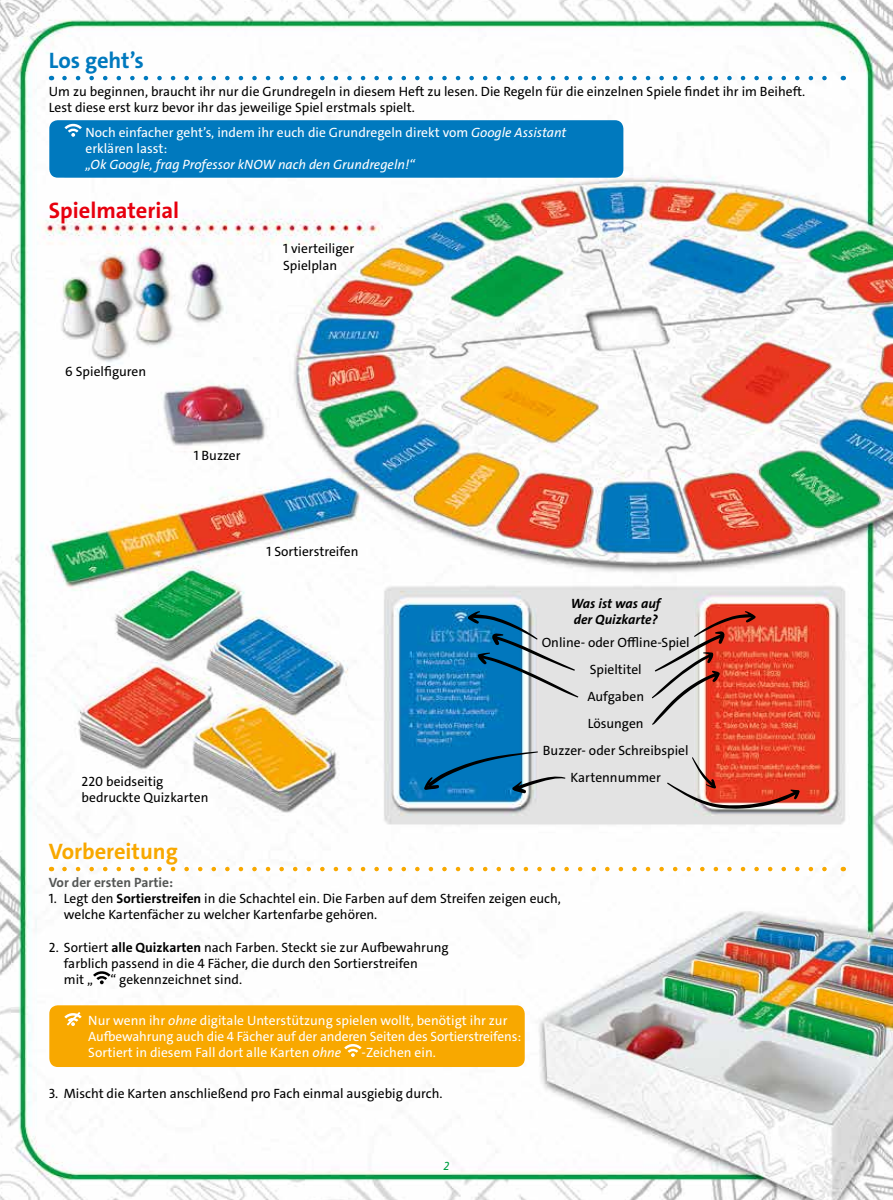
<style>
.page{position:relative;width:893px;height:1200px;background:#fff}
.page>*{position:absolute;margin:0;border:0;box-sizing:border-box;transform-origin:0 0}
.t1{font:700 22.5px "The Sans C4 s";color:#e7000e}
.t2{font:700 22.5px "The Sans C4 s";color:#f8a800}
.t3{font:700 22.5px "The Sans C4 s";letter-spacing:-.005em;color:#0079be}
.t4{font:13.5px/16.2px "The Sans C4 s";color:#000}
.t5{font:13.5px/16.2px "The Sans C4 s";color:#fff}
.t6{font:italic 13.5px "The Sans C4 s";color:#fff}
.t7{font:italic 700 13.5px/16.2px "The Sans C4 s";color:#000}
.t8{font:700 13.5px "The Sans C4 s";color:#555756}
.t9{font:italic 12px "The Sans C4 s";color:#009f43}
.s1{font-style:italic}
.s2{font-weight:700}
</style>
<div class="page">
<img style="left:0;top:0;width:893px;height:1199px">
<svg style="left:93px;top:969px;width:17px;height:14px"></svg>
<svg style="left:64px;top:76px;width:772px;height:4px"></svg>
<svg style="left:64px;top:866px;width:772px;height:5px"></svg>
<svg style="left:652px;top:611px;width:104px;height:113px;background:#d28a7f"></svg>
<svg style="left:667px;top:756px;width:133px;height:52px;background:#d57060"></svg>
<svg style="left:467px;top:611px;width:112px;height:86px;background:#6c9fbd"></svg>
<svg style="left:424px;top:751px;width:142px;height:42px;background:#418ab5"></svg>
<div style="left:49px;top:120px;width:574px;height:58px;background:#0079be;border-radius:9px"></div>
<svg style="left:64px;top:123px;width:18px;height:14px"></svg>
<div style="left:49px;top:1005px;width:476px;height:61px;background:#f8a800;border-radius:9px"></div>
<svg style="left:64px;top:1012px;width:18px;height:13px"></svg>
<svg style="left:344px;top:1044px;width:18px;height:12px"></svg>
<h1 class="t3" style="left:49px;top:46px;width:97px">Los geht’s</h1>
<p class="t4" style="left:49px;top:83px;width:758px">Um zu beginnen, braucht ihr nur die Grundregeln in diesem Heft zu lesen. Die Regeln für die einzelnen Spiele findet ihr im Beiheft.<br>Lest diese erst kurz bevor ihr das jeweilige Spiel erstmals spielt.</p>
<p class="t5" style="left:85px;top:124px;width:483px">Noch einfacher geht’s, indem ihr euch die Grundregeln direkt vom <span class="s1">Google Assistant </span>erklären lasst:</p>
<p class="t6" style="left:85px;top:156px;width:331px">„Ok Google, frag Professor kNOW nach den Grundregeln!“</p>
<h1 class="t1" style="left:49px;top:195px;width:132px">Spielmaterial</h1>
<p class="t4" style="left:283px;top:241px;width:73px">1 vierteiliger<br>Spielplan</p>
<p class="t4" style="left:65px;top:363px;width:82px">6 Spielfiguren</p>
<p class="t4" style="left:194px;top:447px;width:48px">1 Buzzer</p>
<p class="t4" style="left:266px;top:543px;width:94px">1 Sortierstreifen</p>
<p class="t4" style="left:82px;top:773px;width:128px">220 beidseitig bedruckte Quizkarten</p>
<p class="t7" style="left:571px;top:595px;width:91px">Was ist was auf der Quizkarte?</p>
<p class="t4" style="left:542px;top:628px;width:150px;line-height:27px;text-align:center">Online- oder Offline-Spiel<br>Spieltitel<br>Aufgaben<br>Lösungen<br>Buzzer- oder Schreibspiel<br>Kartennummer</p>
<h1 class="t2" style="left:49px;top:836px;width:130px">Vorbereitung</h1>
<p class="t8" style="left:49px;top:873px;width:126px">Vor der ersten Partie:</p>
<p class="t4" style="left:64px;top:890px;width:499px;text-indent:-15px">1. Legt den <span class="s2">Sortierstreifen</span> in die Schachtel ein. Die Farben auf dem Streifen zeigen euch, welche Kartenfächer zu welcher Kartenfarbe gehören.</p>
<p class="t4" style="left:64px;top:939px;width:386px;text-indent:-15px">2. Sortiert <span class="s2">alle Quizkarten</span> nach Farben. Steckt sie zur Aufbewahrung farblich passend in die 4 Fächer, die durch den Sortierstreifen<br>mit „</p>
<p class="t4" style="left:110px;top:971px;width:133px">“ gekennzeichnet sind.</p>
<p class="t5" style="left:88px;top:1011px;width:434px">Nur wenn ihr <span class="s1">ohne</span> digitale Unterstützung spielen wollt, benötigt ihr zur<br>Aufbewahrung auch die 4 Fächer auf der anderen Seiten des Sortierstreifens:<br>Sortiert in diesem Fall dort alle Karten <span class="s1">ohne</span></p>
<p class="t5" style="left:362px;top:1044px;width:76px">-Zeichen ein.</p>
<p class="t4" style="left:49px;top:1084px;width:395px">3. Mischt die Karten anschließend pro Fach einmal ausgiebig durch.</p>
<p class="t9" style="left:444px;top:1157px;width:7px">2</p>
</div>
